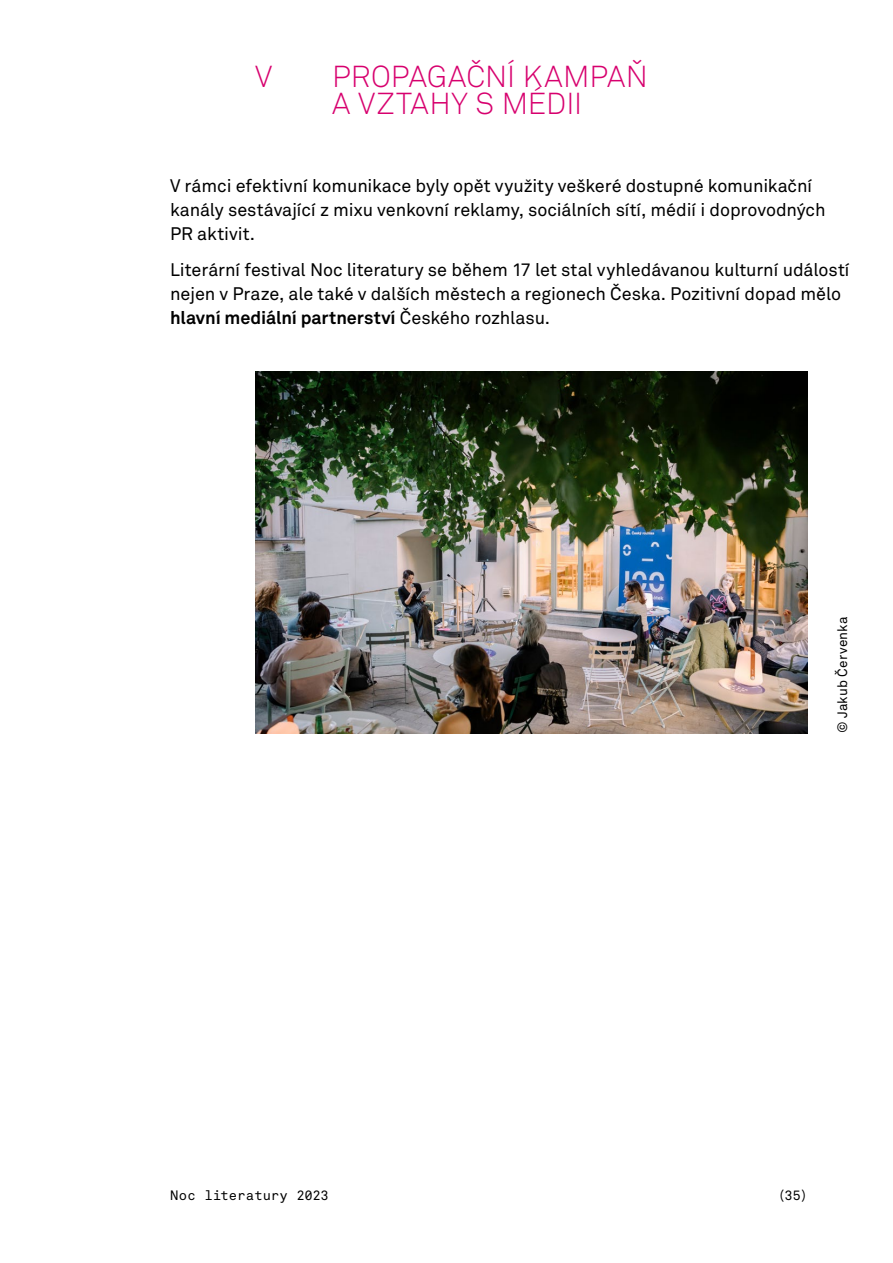
<style>
.page{position:relative;width:893px;height:1263px;background:#fff}
.page>*{position:absolute;margin:0;border:0;box-sizing:border-box;transform-origin:0 0}
.t1{font:30px/27px "Akkurat Light Pro";letter-spacing:.005em;color:#d7006e}
.t2{font:18px/24px "Akkurat Pro";letter-spacing:-.005em;color:#000}
.t3{font:13.5px "Akkurat Mono Lokalizovany";letter-spacing:-.005em;color:#000}
.t4{font:13.5px "Akkurat Pro";letter-spacing:.02em;color:#000}
.s1{font-weight:700}
</style>
<div class="page">
<img style="left:255px;top:371px;width:553px;height:362px">
<h1 class="t1" style="left:255px;top:64px;width:19px">V</h1>
<h1 class="t1" style="left:332px;top:64px;width:317px">PROPAGAČNÍ KAMPAŇ<br>A VZTAHY S MÉDII</h1>
<p class="t2" style="left:170px;top:175px;width:657px">V rámci efektivní komunikace byly opět využity veškeré dostupné komunikační kanály sestávající z mixu venkovní reklamy, sociálních sítí, médií i doprovodných<br>PR aktivit.</p>
<p class="t2" style="left:170px;top:258px;width:681px">Literární festival Noc literatury se během 17 let stal vyhledávanou kulturní událostí nejen v Praze, ale také v dalších městech a regionech Česka. Pozitivní dopad mělo <span class="s1">hlavní mediální partnerství</span> Českého rozhlasu.</p>
<p class="t4" style="left:835px;top:733px;width:118px;rotate:-90deg">© Jakub Červenka</p>
<p class="t3" style="left:170px;top:1188px;width:160px">Noc literatury 2023</p>
<p class="t3" style="left:778px;top:1188px;width:32px">(35)</p>
</div>
